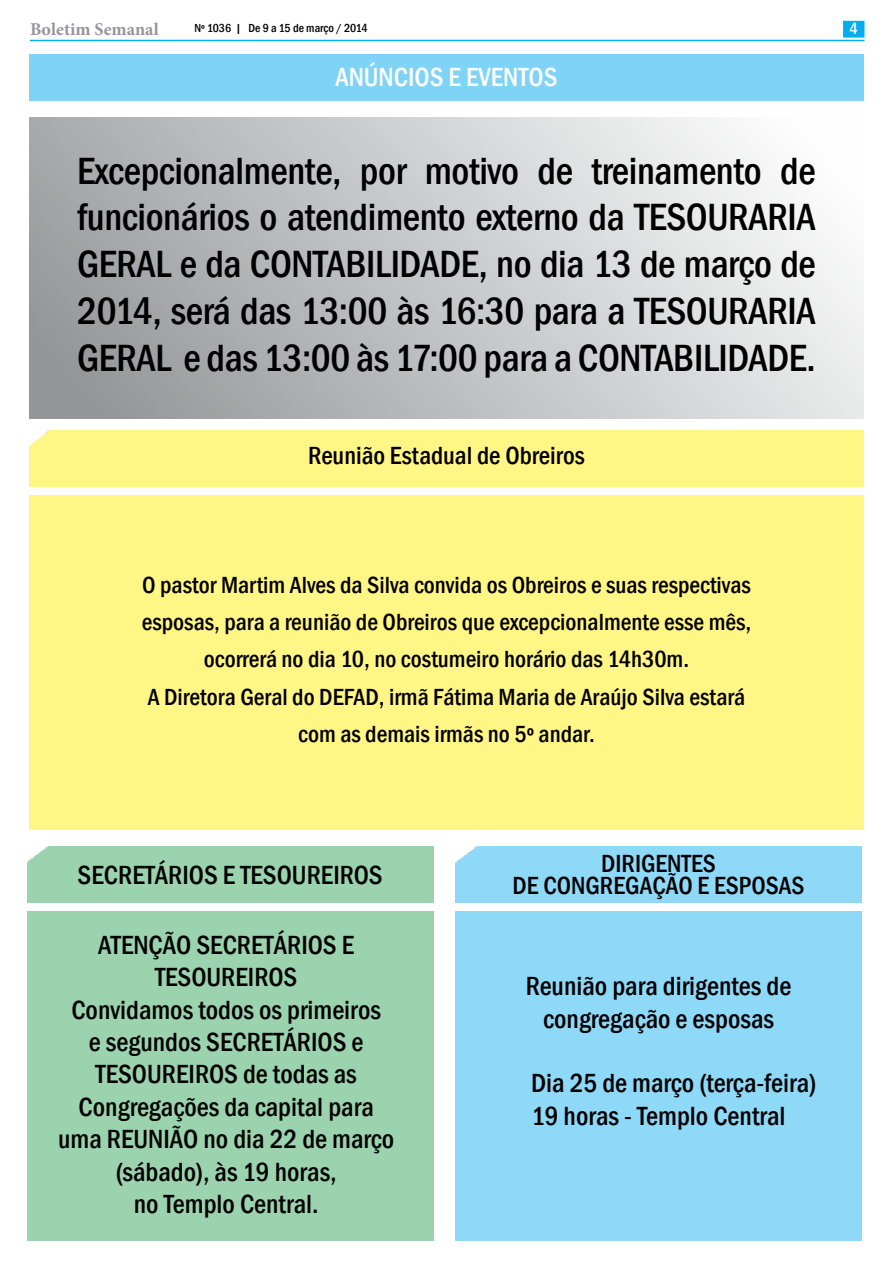
<style>
.page{position:relative;width:893px;height:1263px;background:#fff}
.page>*{position:absolute;margin:0;border:0;box-sizing:border-box;transform-origin:0 0}
.t1{font:500 condensed 39px/46.8px "Franklin Gothic";letter-spacing:-.01em;color:#000;text-align:justify}
.t2{font:500 condensed 27px/32.4px "Franklin Gothic";color:#000;text-align:center}
.t3{font:500 condensed 27px "Franklin Gothic";color:#fff}
.t4{font:500 condensed 25.5px/22.5px "Franklin Gothic";color:#000;text-align:center}
.t5{font:500 condensed 24px/37.5px "Franklin Gothic";color:#000;text-align:center}
.t6{font:700 18px "Minion Pro";color:#939598}
.t7{font:500 condensed 16.5px "Franklin Gothic";color:#fff}
.t8{font:500 condensed 12px "Franklin Gothic";color:#000}
</style>
<div class="page">
<hr style="left:30px;top:40px;width:834px;height:1px;background:#00aeef">
<div style="left:843px;top:21px;width:21px;height:17px;background:#00aeef;border:2px solid #00aeef"></div>
<div style="left:29px;top:54px;width:835px;height:47px;background:#7ed3f7"></div>
<div style="left:29px;top:496px;width:835px;height:334px;background:#fff685"></div>
<div style="left:29px;top:117px;width:835px;height:302px;background:linear-gradient(to right,#9a9b9e,#f7f7f7)"></div>
<p class="t6" style="left:30px;top:16px;width:130px">Boletim Semanal</p>
<p class="t8" style="left:194px;top:20px;width:175px">Nº 1036 | De 9 a 15 de março / 2014</p>
<p class="t7" style="left:849px;top:18px;width:10px">4</p>
<p class="t3" style="left:335px;top:60px;width:224px">ANÚNCIOS E EVENTOS</p>
<p class="t1" style="left:77px;top:147px;width:740px">Excepcionalmente, por motivo de treinamento de funcionários o atendimento externo da TESOURARIA GERAL e da CONTABILIDADE, no dia 13 de março de 2014, será das 13:00 às 16:30 para a TESOURARIA GERAL e das 13:00 às 17:00 para a CONTABILIDADE.</p>
<p class="t4" style="left:308px;top:444px;width:278px">Reunião Estadual de Obreiros</p>
<p class="t5" style="left:142px;top:565px;width:611px">O pastor Martim Alves da Silva convida os Obreiros e suas respectivas esposas, para a reunião de Obreiros que excepcionalmente esse mês, ocorrerá no dia 10, no costumeiro horário das 14h30m.<br>A Diretora Geral do DEFAD, irmã Fátima Maria de Araújo Silva estará com as demais irmãs no 5º andar.</p>
<p class="t2" style="left:78px;top:859px;width:307px">SECRETÁRIOS E TESOUREIROS</p>
<p class="t2" style="left:58px;top:928px;width:338px">ATENÇÃO SECRETÁRIOS E<br>TESOUREIROS<br>Convidamos todos os primeiros<br>e segundos SECRETÁRIOS e<br>TESOUREIROS de todas as<br>Congregações da capital para uma REUNIÃO no dia 22 de março (sábado), às 19 horas,<br>no Templo Central.</p>
<p class="t4" style="left:512px;top:852px;width:294px">DIRIGENTES<br>DE CONGREGAÇÃO E ESPOSAS</p>
<p class="t2" style="left:526px;top:970px;width:267px">Reunião para dirigentes de congregação e esposas</p>
<p class="t2" style="left:531px;top:1067px;width:287px;text-align:left">Dia 25 de março (terça-feira)<br>19 horas - Templo Central</p>
</div>
